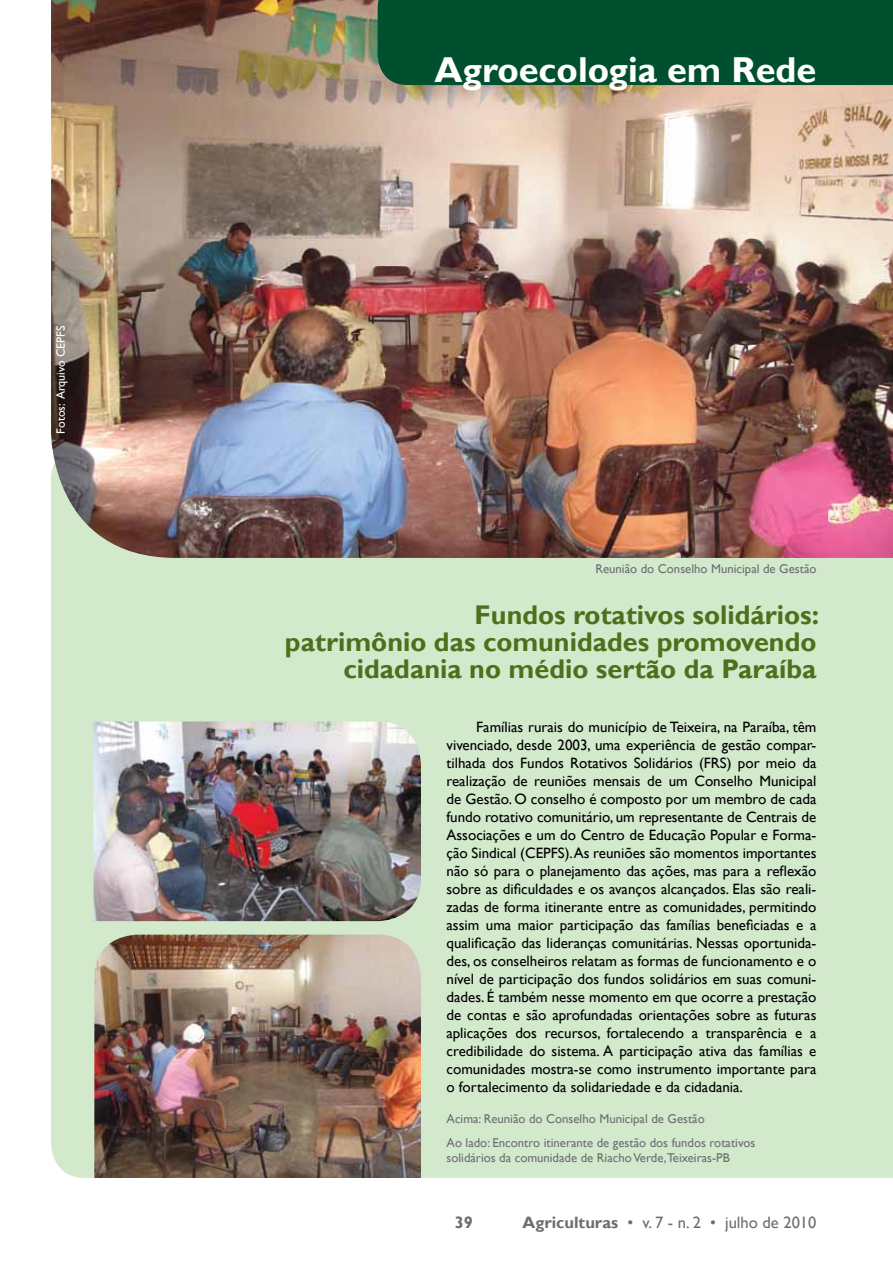
<style>
.page{position:relative;width:893px;height:1263px;background:#fff}
.page>*{position:absolute;margin:0;border:0;box-sizing:border-box;transform-origin:0 0}
.t1{font:700 36px "Gill Sans";color:#fff}
.t2{font:700 27px/27px "Gill Sans";color:#4b711d;text-align:right}
.t3{font:16.5px "Gill Sans";color:#6d6e71}
.t4{font:700 16.5px "Gill Sans";color:#6d6e71}
.t5{font:15px/18px "Gill Sans";color:#000;text-align:justify}
.t6{font:12.75px/23.9px "Gill Sans";color:#6d6e71}
.t7{font:12px "Gill Sans";color:#fff}
.s1{font-weight:700}
</style>
<div class="page">
<div style="left:51px;top:558px;width:842px;height:620px;background:#d3e9cc"></div>
<img style="left:51px;top:0;width:842px;height:558px">
<div style="left:378px;top:0;width:515px;height:85px;background:#00502f"></div>
<img style="left:93px;top:721px;width:328px;height:200px">
<img style="left:94px;top:935px;width:327px;height:243px">
<p class="t7" style="left:54px;top:433px;width:109px;rotate:-90deg">Fotos: Arquivo CEPFS</p>
<h1 class="t1" style="left:434px;top:48px;width:383px">Agroecologia em Rede</h1>
<p class="t6" style="left:595px;top:557px;width:223px">Reunião do Conselho Municipal de Gestão</p>
<h2 class="t2" style="left:285px;top:602px;width:536px">Fundos rotativos solidários:<br>patrimônio das comunidades promovendo cidadania no médio sertão da Paraíba</h2>
<p class="t5" style="left:446px;top:718px;width:371px;text-indent:30px">Famílias rurais do município de Teixeira, na Paraíba, têm vivenciado, desde 2003, uma experiência de gestão compar&shy;tilhada dos Fundos Rotativos Solidários (FRS) por meio da realização de reuniões mensais de um Conselho Municipal de Gestão. O conselho é composto por um membro de cada fundo rotativo comunitário, um representante de Centrais de Associações e um do Centro de Educação Popular e Forma&shy;ção Sindical (CEPFS).As reuniões são momentos importantes não só para o planejamento das ações, mas para a reflexão sobre as dificuldades e os avanços alcançados. Elas são reali&shy;zadas de forma itinerante entre as comunidades, permitindo assim uma maior participação das famílias beneficiadas e a qualificação das lideranças comunitárias. Nessas oportunida&shy;des, os conselheiros relatam as formas de funcionamento e o nível de participação dos fundos solidários em suas comuni&shy;dades. É também nesse momento em que ocorre a prestação de contas e são aprofundadas orientações sobre as futuras aplicações dos recursos, fortalecendo a transparência e a credibilidade do sistema. A participação ativa das famílias e comunidades mostra-se como instrumento importante para o fortalecimento da solidariedade e da cidadania.</p>
<p class="t6" style="left:446px;top:1107px;width:310px">Acima: Reunião do Conselho Municipal de Gestão<br>Ao lado: Encontro itinerante de gestão dos fundos rotativos</p>
<p class="t6" style="left:446px;top:1146px;width:285px">solidários da comunidade de Riacho Verde,Teixeiras-PB</p>
<p class="t4" style="left:455px;top:1212px;width:20px">39</p>
<p class="t3" style="left:523px;top:1212px;width:295px"><span class="s1">Agriculturas</span> • v. 7 - n. 2 • julho de 2010</p>
</div>
